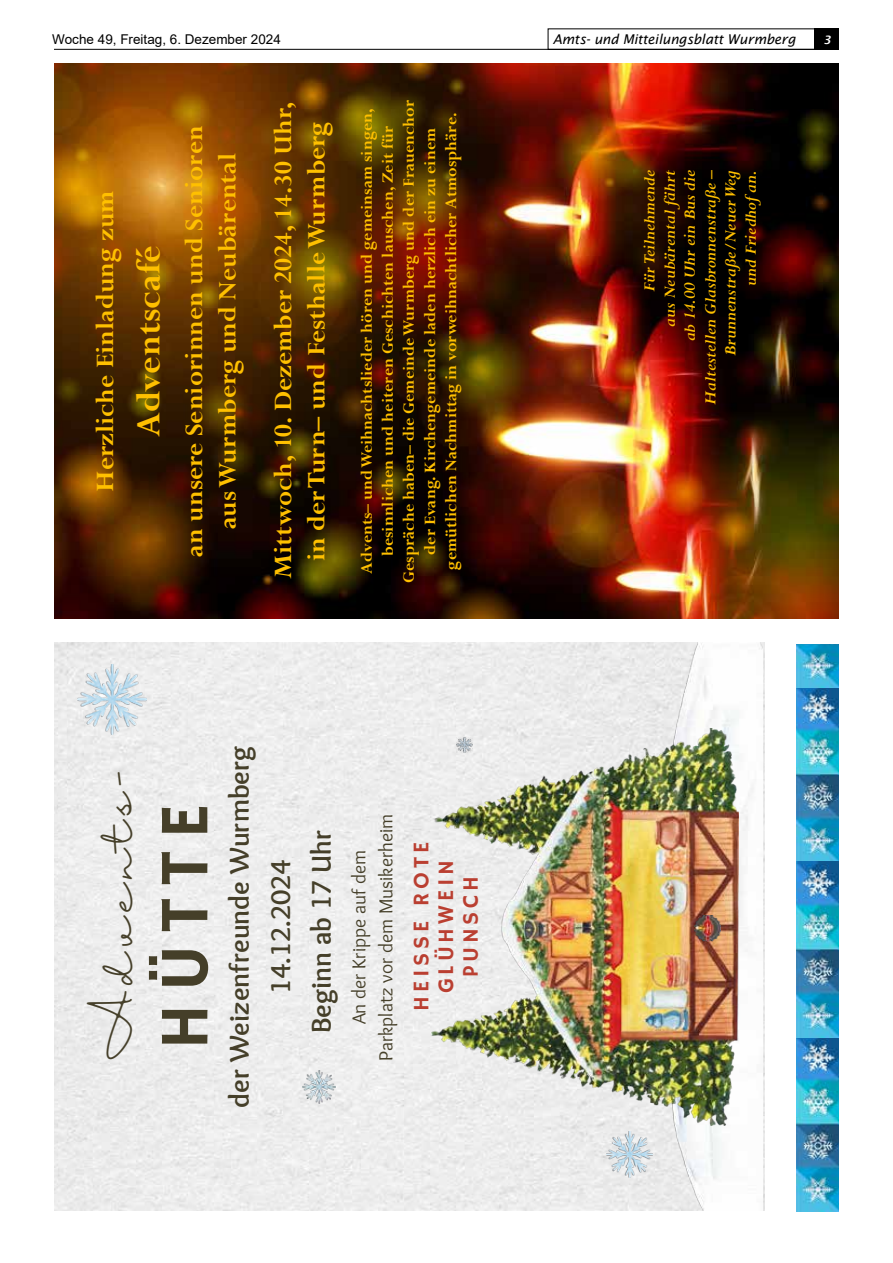
<style>
.page{position:relative;width:893px;height:1263px;background:#fff}
.page>*{position:absolute;margin:0;border:0;box-sizing:border-box;transform-origin:0 0}
.t1{font:69.75px "Hammersmith One";letter-spacing:.175em;color:#453f29}
.t2{font:700 37.2px "Perpetua";color:#ffc000}
.t3{font:34.5px "Halimun";color:#453f29}
.t4{font:700 28.05px/40.8px "Sukar";color:#453f29;text-align:center}
.t5{font:700 28.05px "Perpetua";color:#ffc000}
.t6{font:700 27.9px/33.3px "Perpetua";color:#ffc000;text-align:center}
.t7{font:22.35px/24.8px "Hammersmith One";letter-spacing:.175em;color:#ba3f31;text-align:center}
.t8{font:19.5px/27px "Sukar";color:#453f29;text-align:center}
.t9{font:700 17.7px/21.1px "Perpetua";color:#ffc000;text-align:center}
.t10{font:italic 700 17.7px/20.2px "Perpetua";color:#ffc000;text-align:right}
.t11{font:italic 13.5px "Lucida Sans";letter-spacing:-.01em;color:#000}
.t12{font:13.5px "Arial";color:#000}
.t13{font:italic 600 11.55px "Lucida Sans";color:#fff}
</style>
<div class="page">
<hr style="left:54px;top:49px;width:785px;height:1px;background:#000">
<div style="left:815px;top:28px;width:24px;height:22px;background:#000"></div>
<div style="left:548px;top:28px;width:268px;height:22px;border:1px solid #000"></div>
<div style="left:54px;top:642px;width:710px;height:569px;background:#ededed"></div>
<img style="left:652px;top:642px;width:110px;height:569px">
<img style="left:431px;top:728px;width:308px;height:397px">
<img style="left:606px;top:1131px;width:46px;height:46px">
<img style="left:77px;top:665px;width:70px;height:69px">
<img style="left:303px;top:1070px;width:33px;height:33px">
<img style="left:457px;top:737px;width:15px;height:16px">
<img style="left:694px;top:915px;width:27px;height:26px">
<img style="left:54px;top:64px;width:785px;height:555px">
<img style="left:796px;top:644px;width:43px;height:568px">
<p class="t12" style="left:52px;top:30px;width:230px">Woche 49, Freitag, 6. Dezember 2024</p>
<p class="t11" style="left:553px;top:31px;width:245px">Amts- und Mitteilungsblatt Wurmberg</p>
<p class="t13" style="left:823px;top:33px;width:9px">3</p>
<h3 class="t5" style="left:87px;top:492px;width:303px;rotate:-90deg">Herzliche Einladung zum</h3>
<h2 class="t2" style="left:126px;top:437px;width:194px;rotate:-90deg">Adventscafé</h2>
<h3 class="t6" style="left:177px;top:557px;width:433px;rotate:-90deg">an unsere Seniorinnen und Senioren aus Wurmberg und Neubärental</h3>
<h3 class="t6" style="left:266px;top:579px;width:479px;rotate:-90deg">Mittwoch, 10. Dezember 2024, 14.30 Uhr, in der Turn– und Festhalle Wurmberg</h3>
<p class="t9" style="left:356px;top:583px;width:484px;rotate:-90deg">Advents– und Weihnachtslieder hören und gemeinsam singen, besinnlichen und heiteren Geschichten lauschen, Zeit für Gespräche haben– die Gemeinde Wurmberg und der Frauenchor der Evang. Kirchengemeinde laden herzlich ein zu einem gemütlichen Nachmittag in vorweihnachtlicher Atmosphäre.</p>
<h3 class="t3" style="left:100px;top:1061px;width:292px;rotate:-90deg">Advents-</h3>
<h1 class="t1" style="left:145px;top:1050px;width:248px;rotate:-90deg">HÜTTE</h1>
<h3 class="t4" style="left:222px;top:1108px;width:364px;rotate:-90deg">der Weizenfreunde Wurmberg</h3>
<h3 class="t4" style="left:263px;top:1033px;width:205px;rotate:-90deg">14.12.2024<br>Beginn ab 17 Uhr</h3>
<p class="t8" style="left:347px;top:1061px;width:248px;rotate:-90deg">An der Krippe auf dem<br>Parkplatz vor dem Musikerheim</p>
<p class="t7" style="left:410px;top:1011px;width:171px;rotate:-90deg">HEISSE ROTE<br>GLÜHWEIN<br>PUNSCH</p>
<p class="t10" style="left:639px;top:405px;width:237px;rotate:-90deg">Für Teilnehmende<br>aus Neubärental fährt<br>ab 14.00 Uhr ein Bus die<br>Haltestellen Glasbronnenstraße –<br>Brunnenstraße/Neuer Weg<br>und Friedhofan.</p>
</div>
